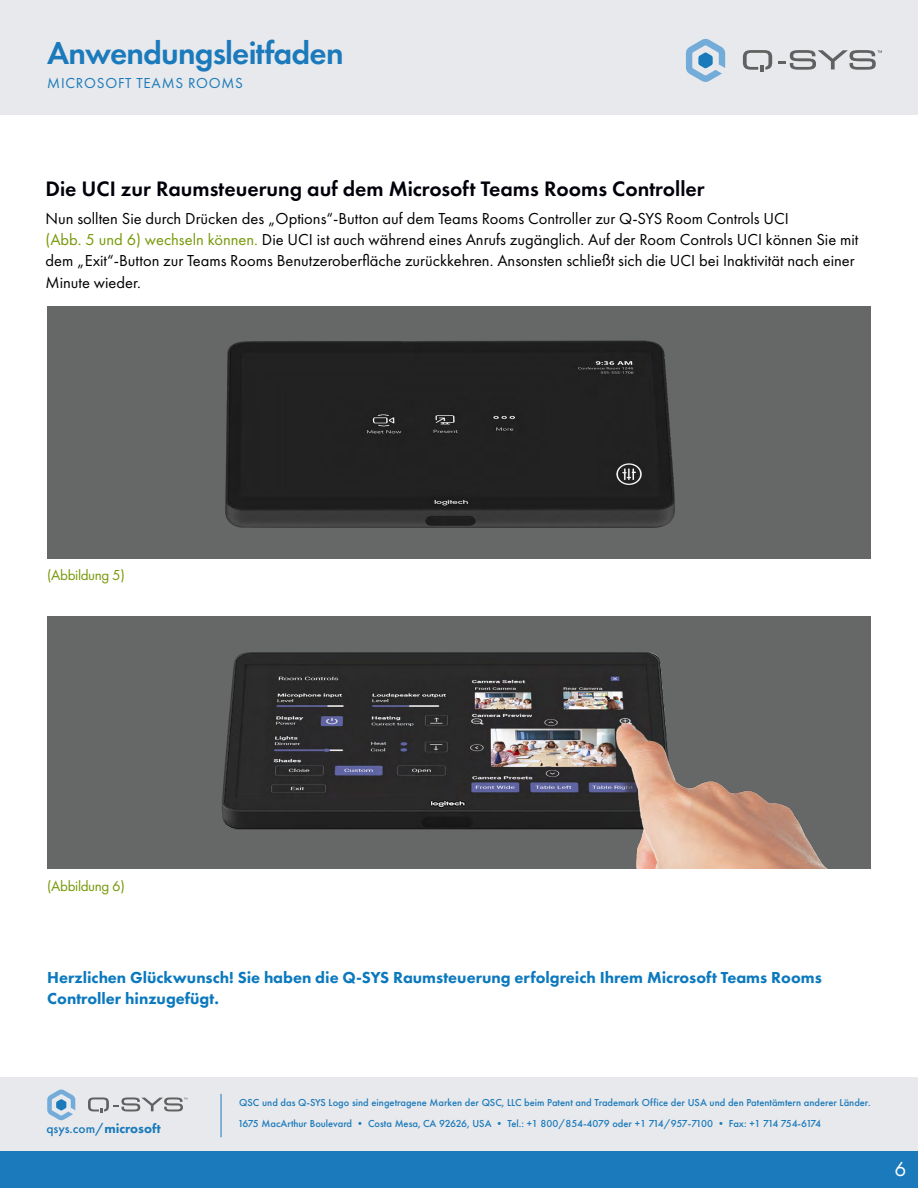
<style>
.page{position:relative;width:918px;height:1188px;background:#fff}
.page>*{position:absolute;margin:0;border:0;box-sizing:border-box;transform-origin:0 0}
.t1{font:600 33px "Futura PT";letter-spacing:-.025em;color:#1b7abb}
.t2{font:600 21.75px "Futura PT";color:#00000a}
.t3{font:21px "Futura PT";color:#fff}
.t4{font:16.5px/21px "Futura PT";color:#000}
.t5{font:800 16.5px/21px "Futura PT";color:#0c79be}
.t6{font:15px "Futura PT";letter-spacing:-.025em;color:#769807}
.t7{font:15px "Futura PT";letter-spacing:.05em;color:#1b7abb}
.t8{font:500 13.5px "Futura PT";color:#1b7abb}
.t9{font:500 10.5px "Futura PT";color:#1b7abb}
.s1{color:#769807}
.s2{font-weight:800}
</style>
<div class="page">
<div style="left:0;top:0;width:918px;height:114px;background:#e7e9ec"></div>
<div style="left:0;top:1151px;width:918px;height:37px;background:#1b7abb"></div>
<svg style="left:686px;top:39px;width:39px;height:43px"></svg>
<svg style="left:743px;top:50px;width:29px;height:22px"></svg>
<svg style="left:778px;top:50px;width:104px;height:20px"></svg>
<div style="left:0;top:1077px;width:918px;height:74px;background:#e7e9ec"></div>
<hr style="left:221px;top:1094px;width:1px;height:43px;background:#1b7abb">
<img style="left:47px;top:307px;width:824px;height:252px">
<img style="left:47px;top:616px;width:824px;height:252px">
<svg style="left:47px;top:1089px;width:28px;height:31px"></svg>
<svg style="left:88px;top:1097px;width:99px;height:16px"></svg>
<h1 class="t1" style="left:47px;top:32px;width:298px">Anwendungsleitfaden</h1>
<p class="t7" style="left:47px;top:74px;width:197px">MICROSOFT TEAMS ROOMS</p>
<h2 class="t2" style="left:45px;top:175px;width:661px">Die UCI zur Raumsteuerung auf dem Microsoft Teams Rooms Controller</h2>
<p class="t4" style="left:45px;top:207px;width:814px">Nun sollten Sie durch Drücken des „Options“-Button auf dem Teams Rooms Controller zur Q-SYS Room Controls UCI<br><span class="s1">(Abb. 5 und 6) wechseln können.</span> Die UCI ist auch während eines Anrufs zugänglich. Auf der Room Controls UCI können Sie mit dem „Exit“-Button zur Teams Rooms Benutzeroberfläche zurückkehren. Ansonsten schließt sich die UCI bei Inaktivität nach einer</p>
<p class="t4" style="left:45px;top:272px;width:97px">Minute wieder.</p>
<p class="t6" style="left:47px;top:566px;width:79px">(Abbildung 5)</p>
<p class="t6" style="left:47px;top:877px;width:79px">(Abbildung 6)</p>
<p class="t5" style="left:47px;top:967px;width:776px">Herzlichen Glückwunsch! Sie haben die Q-SYS Raumsteuerung erfolgreich Ihrem Microsoft Teams Rooms<br>Controller hinzugefügt.</p>
<p class="t9" style="left:239px;top:1096px;width:633px">QSC und das Q-SYS Logo sind eingetragene Marken der QSC, LLC beim Patent and Trademark Office der USA und den Patentämtern anderer Länder.</p>
<p class="t8" style="left:46px;top:1120px;width:116px">qsys.com/<span class="s2">microsoft</span></p>
<p class="t9" style="left:238px;top:1117px;width:585px">1675 MacArthur Boulevard • Costa Mesa, CA 92626, USA • Tel.: +1 800/854-4079 oder +1 714/957-7100 • Fax: +1 714 754-6174</p>
<p class="t3" style="left:895px;top:1156px;width:13px">6</p>
</div>
